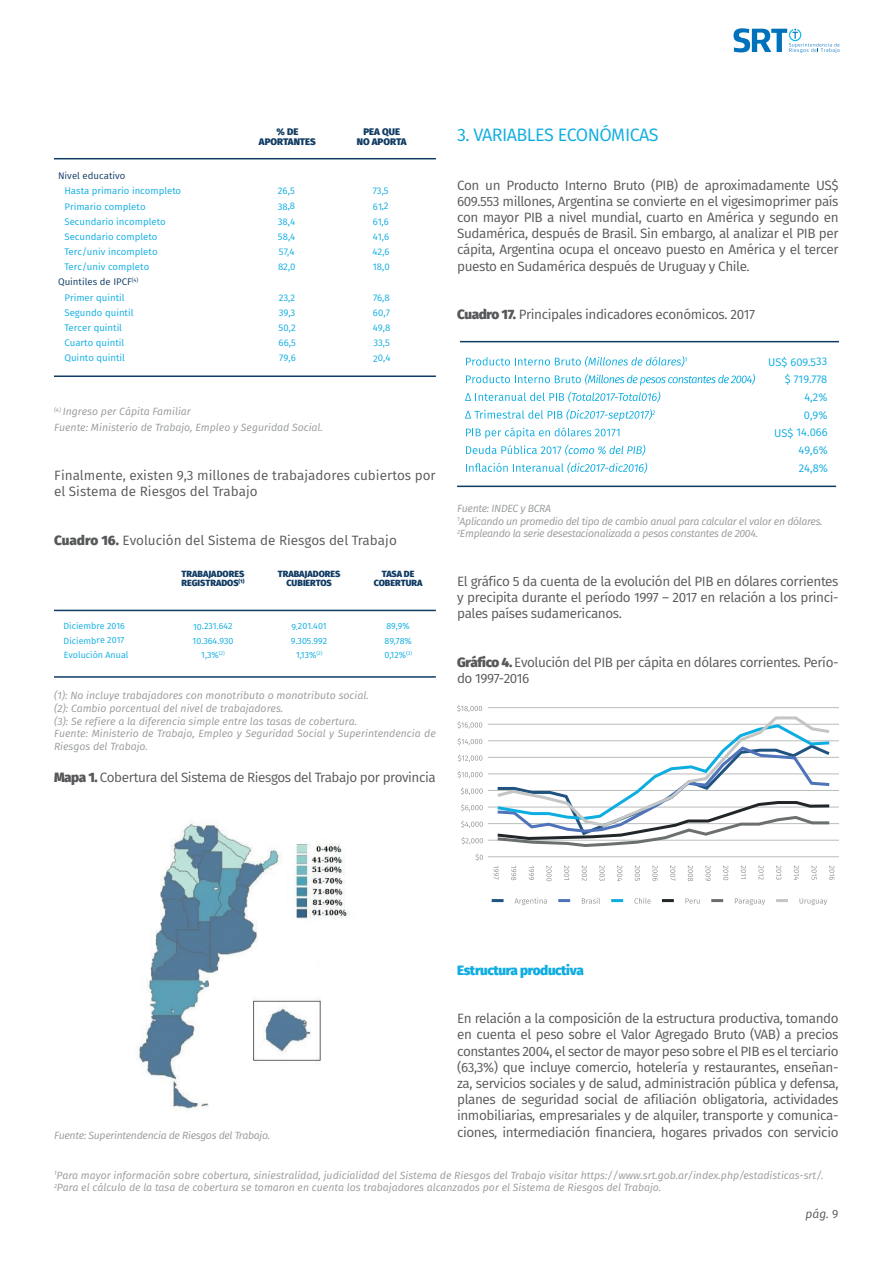
<style>
.page{position:relative;width:893px;height:1263px;background:#fff}
.page>*{position:absolute;margin:0;border:0;box-sizing:border-box;transform-origin:0 0}
.t1{font:18px "Fira Sans";letter-spacing:-.03em;color:#0eade1}
.t2{font:13.5px/16.2px "Fira Sans";letter-spacing:-.03em;color:#57585a;text-align:justify}
.t3{font:13.5px/16.2px "Fira Sans";color:#57585a}
.t4{font:800 13.5px "Fira Sans";letter-spacing:-.03em;color:#0eade1}
.t5{font:italic 12px "Fira Sans";color:#57585a}
.t6{font:11.1px/17.7px "Fira Sans";letter-spacing:-.01em;color:#0eade1;text-align:right}
.t7{font:italic 10.5px/12.6px "Fira Sans";color:#97999c}
.t8{font:italic 10.5px/12.6px "Fira Sans";letter-spacing:-.03em;color:#97999c}
.t9{font:9.6px/15.1px "Fira Sans";color:#0eade1;text-align:justify}
.t10{font:9.6px "Fira Sans";color:#103b63}
.t11{font:800 9.6px/10.2px "Fira Sans";color:#103b63;text-align:center}
.t12{font:9px/14.2px "Fira Sans";letter-spacing:-.01em;color:#0eade1}
.t13{font:800 9px/9.4px "Fira Sans";color:#103b63;text-align:center}
.s1{font-weight:800}
.s2{font-style:normal}
</style>
<div class="page">
<svg style="left:733px;top:28px;width:106px;height:25px"></svg>
<hr style="left:54px;top:158px;width:382px;height:1px;background:#103b63">
<hr style="left:54px;top:375px;width:382px;height:2px;background:#103b63">
<hr style="left:54px;top:610px;width:382px;height:1px;background:#103b63">
<hr style="left:54px;top:676px;width:382px;height:2px;background:#103b63">
<img style="left:137px;top:822px;width:213px;height:287px">
<hr style="left:460px;top:341px;width:379px;height:1px;background:#103b63">
<hr style="left:457px;top:486px;width:379px;height:1px;background:#103b63">
<svg style="left:466px;top:356px;width:221px;height:11px"></svg>
<svg style="left:466px;top:374px;width:289px;height:11px"></svg>
<svg style="left:465px;top:391px;width:196px;height:11px"></svg>
<svg style="left:465px;top:409px;width:190px;height:12px"></svg>
<svg style="left:466px;top:427px;width:153px;height:12px"></svg>
<svg style="left:466px;top:445px;width:180px;height:11px"></svg>
<svg style="left:466px;top:462px;width:181px;height:11px"></svg>
<svg style="left:457px;top:705px;width:25px;height:7px"></svg>
<svg style="left:457px;top:721px;width:25px;height:8px"></svg>
<svg style="left:457px;top:738px;width:25px;height:7px"></svg>
<svg style="left:458px;top:754px;width:24px;height:8px"></svg>
<svg style="left:457px;top:771px;width:26px;height:7px"></svg>
<svg style="left:461px;top:787px;width:22px;height:8px"></svg>
<svg style="left:461px;top:804px;width:22px;height:7px"></svg>
<svg style="left:461px;top:820px;width:22px;height:8px"></svg>
<svg style="left:461px;top:837px;width:22px;height:7px"></svg>
<svg style="left:475px;top:853px;width:8px;height:8px"></svg>
<svg style="left:829px;top:865px;width:5px;height:15px"></svg>
<svg style="left:811px;top:865px;width:6px;height:15px"></svg>
<svg style="left:794px;top:865px;width:5px;height:15px"></svg>
<svg style="left:776px;top:865px;width:5px;height:15px"></svg>
<svg style="left:758px;top:865px;width:6px;height:15px"></svg>
<svg style="left:741px;top:865px;width:5px;height:14px"></svg>
<svg style="left:723px;top:865px;width:5px;height:15px"></svg>
<svg style="left:705px;top:865px;width:6px;height:16px"></svg>
<svg style="left:688px;top:865px;width:5px;height:16px"></svg>
<svg style="left:670px;top:865px;width:5px;height:15px"></svg>
<svg style="left:652px;top:865px;width:6px;height:16px"></svg>
<svg style="left:635px;top:865px;width:5px;height:16px"></svg>
<svg style="left:617px;top:865px;width:5px;height:16px"></svg>
<svg style="left:599px;top:865px;width:6px;height:16px"></svg>
<svg style="left:582px;top:865px;width:5px;height:16px"></svg>
<svg style="left:564px;top:865px;width:5px;height:15px"></svg>
<svg style="left:546px;top:865px;width:6px;height:16px"></svg>
<svg style="left:529px;top:865px;width:5px;height:15px"></svg>
<svg style="left:511px;top:865px;width:5px;height:15px"></svg>
<svg style="left:493px;top:865px;width:6px;height:14px"></svg>
<hr style="left:488px;top:856px;width:351px;height:1px;background:#babcbc">
<hr style="left:488px;top:840px;width:351px;height:1px;background:#babcbc">
<hr style="left:488px;top:823px;width:351px;height:1px;background:#babcbc">
<hr style="left:488px;top:807px;width:351px;height:1px;background:#babcbc">
<hr style="left:488px;top:790px;width:351px;height:1px;background:#babcbc">
<hr style="left:488px;top:773px;width:351px;height:1px;background:#babcbc">
<hr style="left:488px;top:757px;width:351px;height:1px;background:#babcbc">
<hr style="left:488px;top:740px;width:351px;height:1px;background:#babcbc">
<hr style="left:488px;top:724px;width:351px;height:1px;background:#babcbc">
<hr style="left:488px;top:707px;width:351px;height:1px;background:#babcbc">
<svg style="left:558px;top:899px;width:12px;height:3px"></svg>
<svg style="left:611px;top:899px;width:12px;height:3px"></svg>
<svg style="left:662px;top:899px;width:12px;height:3px"></svg>
<svg style="left:711px;top:899px;width:12px;height:3px"></svg>
<svg style="left:776px;top:899px;width:12px;height:3px"></svg>
<svg style="left:492px;top:899px;width:12px;height:3px"></svg>
<svg style="left:514px;top:898px;width:33px;height:7px"></svg>
<svg style="left:582px;top:898px;width:18px;height:6px"></svg>
<svg style="left:634px;top:898px;width:17px;height:6px"></svg>
<svg style="left:685px;top:898px;width:15px;height:6px"></svg>
<svg style="left:735px;top:898px;width:30px;height:7px"></svg>
<svg style="left:799px;top:898px;width:28px;height:7px"></svg>
<svg style="left:494px;top:716px;width:339px;height:131px"></svg>
<p class="t10" style="left:58px;top:169px;width:69px">Nivel educativo</p>
<p class="t9" style="left:64px;top:183px;width:118px">Hasta primario incompleto</p>
<p class="t9" style="left:64px;top:199px;width:83px">Primario completo</p>
<p class="t9" style="left:64px;top:214px;width:103px">Secundario incompleto</p>
<p class="t9" style="left:64px;top:229px;width:95px">Secundario completo</p>
<p class="t9" style="left:64px;top:244px;width:95px">Terc/univ incompleto</p>
<p class="t9" style="left:64px;top:259px;width:86px">Terc/univ completo</p>
<p class="t10" style="left:58px;top:275px;width:82px">Quintiles de IPCF<sup>(4)</sup></p>
<p class="t9" style="left:64px;top:290px;width:62px">Primer quintil</p>
<p class="t9" style="left:64px;top:305px;width:71px">Segundo quintil</p>
<p class="t9" style="left:64px;top:320px;width:59px">Tercer quintil</p>
<p class="t9" style="left:64px;top:335px;width:61px">Cuarto quintil</p>
<p class="t9" style="left:64px;top:350px;width:62px">Quinto quintil</p>
<p class="t11" style="left:259px;top:126px;width:59px">% DE<br>APORTANTES</p>
<p class="t9" style="left:278px;top:183px;width:20px">26,5<br>38,8<br>38,4<br>58,4<br>57,4<br>82,0</p>
<p class="t9" style="left:279px;top:290px;width:19px">23,2<br>39,3<br>50,2<br>66,5<br>79,6</p>
<p class="t11" style="left:357px;top:126px;width:51px">PEA QUE<br>NO APORTA</p>
<p class="t9" style="left:372px;top:183px;width:19px">73,5<br>61,2<br>61,6<br>41,6<br>42,6<br>18,0</p>
<p class="t9" style="left:373px;top:290px;width:19px">76,8<br>60,7<br>49,8<br>33,5<br>20,4</p>
<p class="t7" style="left:54px;top:403px;width:271px;line-height:16.2px"><sup>(4)</sup> Ingreso per Cápita Familiar<br>Fuente: Ministerio de Trabajo, Empleo y Seguridad Social.</p>
<p class="t3" style="left:54px;top:467px;width:383px">Finalmente, existen 9,3 millones de trabajadores cubiertos por el Sistema de Riesgos del Trabajo</p>
<p class="t3" style="left:54px;top:532px;width:344px"><span class="s1">Cuadro 16.</span> Evolución del Sistema de Riesgos del Trabajo</p>
<p class="t13" style="left:181px;top:569px;width:65px;text-align:left">TRABAJADORES<br>REGISTRADOS<sup>(1)</sup></p>
<p class="t13" style="left:278px;top:569px;width:64px">TRABAJADORES<br>CUBIERTOS</p>
<p class="t13" style="left:374px;top:569px;width:50px">TASA DE<br>COBERTURA</p>
<p class="t12" style="left:64px;top:619px;width:67px">Diciembre 2016<br>Diciembre 2017<br>Evolución Anual</p>
<p class="t12" style="left:384px;top:619px;width:29px">89,9%<br>89,78%<br>0,12%<sup>(3)</sup></p>
<p class="t12" style="left:192px;top:619px;width:43px;text-align:center">10.231.642<br>10.364.930<br>1,3%<sup>(2)</sup></p>
<p class="t12" style="left:291px;top:619px;width:38px;text-align:center">9.201.401<br>9.305.992<br>1,13%<sup>(2)</sup></p>
<p class="t7" style="left:54px;top:689px;width:383px">(1): No incluye trabajadores con monotributo o monotributo social.<br>(2): Cambio porcentual del nivel de trabajadores.<br>(3): Se refiere a la diferencia simple entre las tasas de cobertura.<br>Fuente: Ministerio de Trabajo, Empleo y Seguridad Social y Superintendencia de Riesgos del Trabajo.</p>
<p class="t2" style="left:54px;top:769px;width:383px"><span class="s1">Mapa 1.</span> Cobertura del Sistema de Riesgos del Trabajo por provincia</p>
<h1 class="t1" style="left:457px;top:122px;width:203px">3. VARIABLES ECONÓMICAS</h1>
<p class="t2" style="left:457px;top:177px;width:383px">Con un Producto Interno Bruto (PIB) de aproximadamente US$ 609.553 millones, Argentina se convierte en el vigesimoprimer país con mayor PIB a nivel mundial, cuarto en América y segundo en Sudamérica, después de Brasil. Sin embargo, al analizar el PIB per cápita, Argentina ocupa el onceavo puesto en América y el tercer puesto en Sudamérica después de Uruguay y Chile.</p>
<p class="t2" style="left:457px;top:306px;width:299px"><span class="s1">Cuadro 17.</span> Principales indicadores económicos. 2017</p>
<p class="t6" style="left:768px;top:353px;width:61px">US$ 609.533 $ 719.778<br>4,2%<br>0,9%<br>US$ 14.066<br>49,6%<br>24,8%</p>
<p class="t8" style="left:457px;top:502px;width:367px">Fuente: INDEC y BCRA<br><sup>1</sup>Aplicando un promedio del tipo de cambio anual para calcular el valor en dólares.<br><sup>2</sup>Empleando la serie desestacionalizada a pesos constantes de 2004.</p>
<p class="t2" style="left:457px;top:573px;width:383px">El gráfico 5 da cuenta de la evolución del PIB en dólares corrientes y precipita durante el período 1997 – 2017 en relación a los princi&shy;pales países sudamericanos.</p>
<p class="t2" style="left:457px;top:654px;width:383px"><span class="s1">Gráfico 4.</span> Evolución del PIB per cápita en dólares corrientes. Perío&shy;do 1997-2016</p>
<p class="t8" style="left:54px;top:1129px;width:218px">Fuente: Superintendencia de Riesgos del Trabajo.</p>
<p class="t4" style="left:457px;top:960px;width:128px">Estructura productiva</p>
<p class="t2" style="left:457px;top:1010px;width:383px">En relación a la composición de la estructura productiva, tomando en cuenta el peso sobre el Valor Agregado Bruto (VAB) a precios constantes 2004, el sector de mayor peso sobre el PIB es el terciario (63,3%) que incluye comercio, hotelería y restaurantes, enseñan&shy;za, servicios sociales y de salud, administración pública y defensa, planes de seguridad social de afiliación obligatoria, actividades inmobiliarias, empresariales y de alquiler, transporte y comunica&shy;ciones, intermediación financiera, hogares privados con servicio</p>
<p class="t7" style="left:54px;top:1168px;width:771px"><sup>1</sup>Para mayor información sobre cobertura, siniestralidad, judicialidad del Sistema de Riesgos del Trabajo visitar https://www.srt.gob.ar/index.php/estadisticas-srt/.<br><sup>2</sup>Para el cálculo de la tasa de cobertura se tomaron en cuenta los trabajadores alcanzados por el Sistema de Riesgos del Trabajo.</p>
<p class="t5" style="left:805px;top:1205px;width:34px">pág. <span class="s2">9</span></p>
</div>
